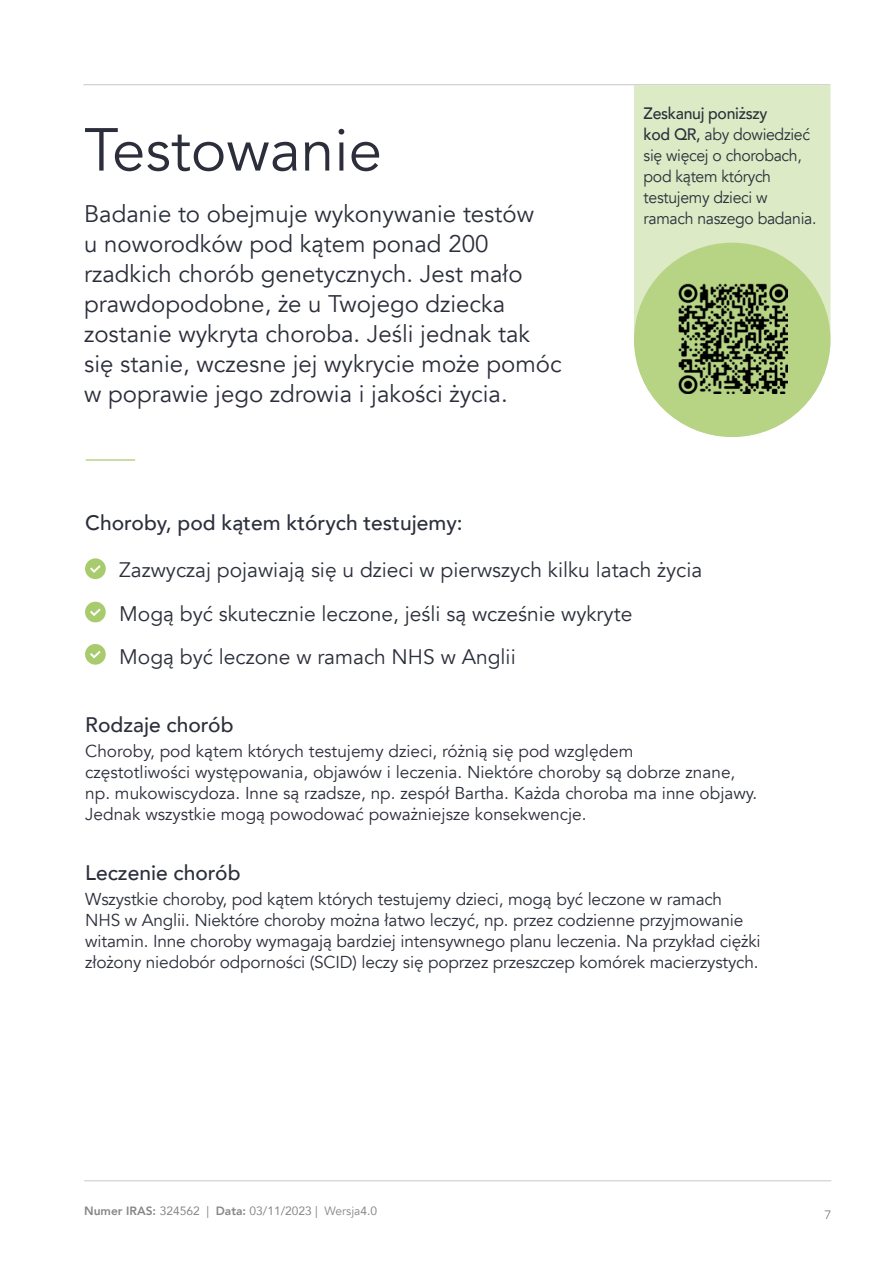
<style>
.page{position:relative;width:893px;height:1263px;background:#fff}
.page>*{position:absolute;margin:0;border:0;box-sizing:border-box;transform-origin:0 0}
.Headlines{font:60px "Avenir";color:#2c2f3b}
.Subcopy{font:24px/30px "Avenir";color:#2c2f3b}
.Body_copy{font:21px "Avenir";color:#2c2f3b}
.Subtitle{font:500 21px "Avenir";color:#2c2f3b}
.Body_copy-2{font:17.25px/21px "Avenir";letter-spacing:-.01em;color:#2c2f3b}
.Subcopy-2{font:16.5px/21px "Avenir";letter-spacing:-.02em;color:#2c2f3b;scale:.96 1}
.t1{font:12px "Avenir";color:#878787}
.t2{font:300 12px "Gotham";color:#575756}
.s1{font-weight:500}
.s2{font-weight:800}
.s3{font-style:inherit}
</style>
<div class="page">
<hr style="left:83px;top:84px;width:747px;height:1px;background:#c6c6c6">
<hr style="left:84px;top:1180px;width:747px;height:1px;background:#c6c6c6">
<hr style="left:86px;top:459px;width:49px;height:2px;background:#b6d484">
<svg style="left:634px;top:85px;width:196px;height:352px;background:#dfecca"></svg>
<div style="left:634px;top:243px;width:196px;height:194px;background:#b6d484;border-radius:50%"></div>
<div style="left:85px;top:558px;width:21px;height:21px;background:#a8cc6d;border-radius:50%"></div>
<svg style="left:90px;top:565px;width:11px;height:8px"></svg>
<div style="left:85px;top:602px;width:21px;height:20px;background:#a8cc6d;border-radius:50%"></div>
<svg style="left:90px;top:608px;width:11px;height:8px"></svg>
<div style="left:85px;top:644px;width:21px;height:21px;background:#a8cc6d;border-radius:50%"></div>
<svg style="left:90px;top:651px;width:11px;height:7px"></svg>
<img style="left:678px;top:283px;width:109px;height:110px">
<p class="Headlines" style="left:84px;top:114px;width:299px">Testowanie</p>
<p class="Subcopy" style="left:84px;top:199px;width:479px">Badanie to obejmuje wykonywanie testów<br>u noworodków pod kątem ponad 200 rzadkich chorób genetycznych. Jest mało prawdopodobne, że u Twojego dziecka zostanie wykryta choroba. Jeśli jednak tak się stanie, wczesne jej wykrycie może pomóc w poprawie jego zdrowia i jakości życia.</p>
<p class="Subcopy-2" style="left:644px;top:103px;width:182px"><span class="s1">Zeskanuj poniższy<br>kod QR,</span> aby dowiedzieć się więcej o chorobach, pod kątem których testujemy dzieci w ramach naszego badania.</p>
<p class="Subtitle" style="left:85px;top:504px;width:379px">Choroby, pod kątem których testujemy:</p>
<p class="Body_copy" style="left:119px;top:558px;width:585px">Zazwyczaj pojawiają się u dzieci w pierwszych kilku latach życia</p>
<p class="Body_copy" style="left:119px;top:601px;width:515px">Mogą być skutecznie leczone, jeśli są wcześnie wykryte</p>
<p class="Body_copy" style="left:119px;top:645px;width:398px">Mogą być leczone w ramach NHS w Anglii</p>
<p class="Subtitle" style="left:85px;top:706px;width:150px">Rodzaje chorób</p>
<p class="Body_copy-2" style="left:85px;top:741px;width:674px">Choroby, pod kątem których testujemy dzieci, różnią się pod względem<br>częstotliwości występowania, objawów i leczenia. Niektóre choroby są dobrze znane, np. mukowiscydoza. Inne są rzadsze, np. zespół Bartha. Każda choroba ma inne objawy.<br>Jednak wszystkie mogą powodować poważniejsze konsekwencje.</p>
<p class="Subtitle" style="left:85px;top:854px;width:157px">Leczenie chorób</p>
<p class="Body_copy-2" style="left:85px;top:889px;width:677px">Wszystkie choroby, pod kątem których testujemy dzieci, mogą być leczone w ramach NHS w Anglii. Niektóre choroby można łatwo leczyć, np. przez codzienne przyjmowanie witamin. Inne choroby wymagają bardziej intensywnego planu leczenia. Na przykład ciężki złożony niedobór odporności (SCID) leczy się poprzez przeszczep komórek macierzystych.</p>
<p class="t1" style="left:84px;top:1202px;width:294px"><span class="s2">Numer IRAS:</span> 324562 | <span class="s2">Data:</span> 03/11/2023 | <span class="s3">Wersja</span>4.0</p>
<p class="t2" style="left:824px;top:1208px;width:9px">7</p>
</div>
